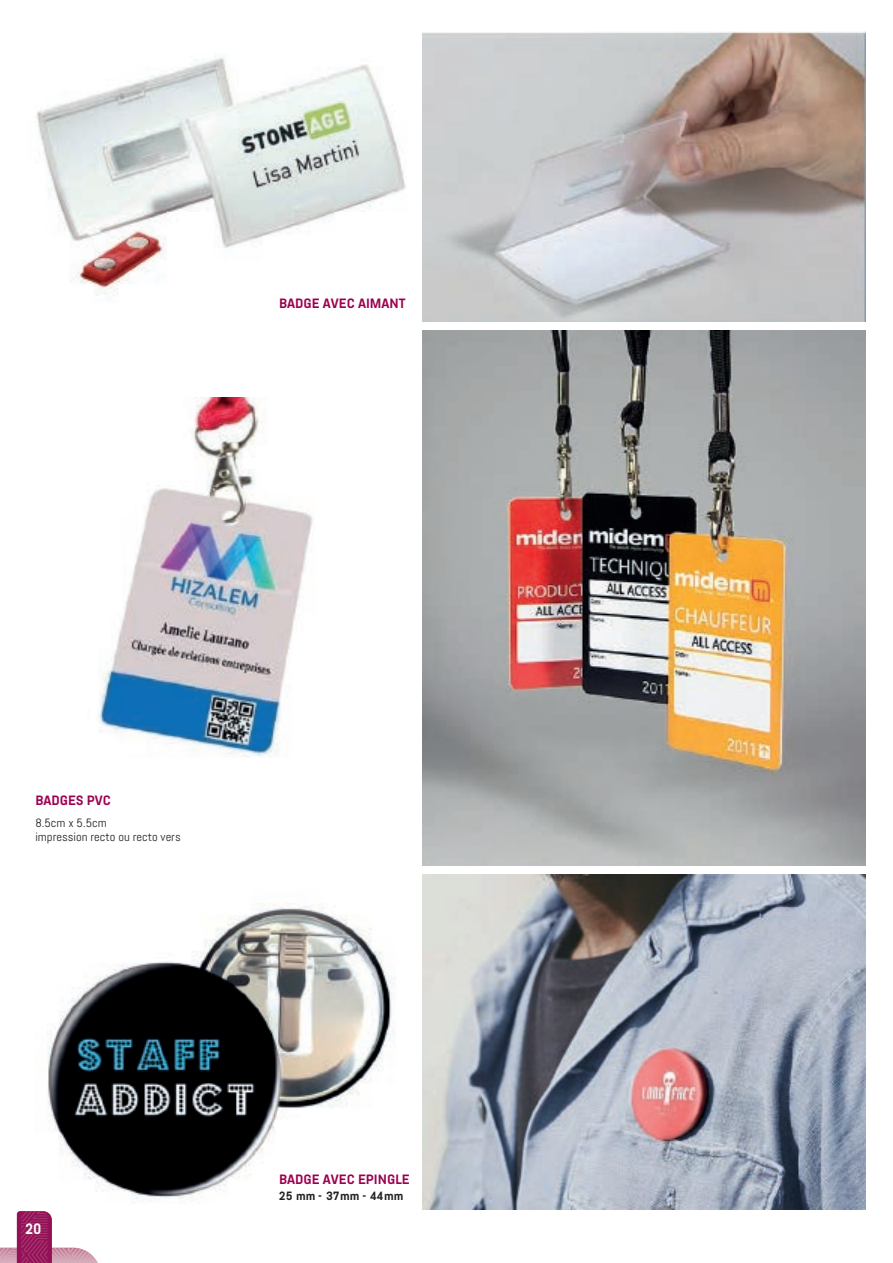
<style>
.page{position:relative;width:893px;height:1263px;background:#fff}
.page>*{position:absolute;margin:0;border:0;box-sizing:border-box;transform-origin:0 0}
.t1{font:700 15px "Abel Pro";color:#fff}
.t2{font:700 13.5px "Abel Pro";color:#9c004f;scale:1.04 1}
.t3{font:12px/14.4px "Abel Pro";color:#231f20;scale:1.04 1}
.t4{font:700 12px "Abel Pro";color:#231f20;scale:1.04 1}
</style>
<div class="page">
<img style="left:422px;top:875px;width:443px;height:334px">
<img style="left:36px;top:55px;width:370px;height:244px">
<img style="left:47px;top:904px;width:348px;height:299px">
<img style="left:422px;top:330px;width:443px;height:536px">
<img style="left:98px;top:397px;width:215px;height:360px">
<img style="left:422px;top:32px;width:443px;height:289px">
<svg style="left:0;top:1211px;width:98px;height:52px"></svg>
<p class="t2" style="left:279px;top:294px;width:123px">BADGE AVEC AIMANT</p>
<p class="t2" style="left:35px;top:791px;width:74px">BADGES PVC</p>
<p class="t3" style="left:35px;top:816px;width:141px">8.5cm x 5.5cm<br>impression recto ou recto vers</p>
<p class="t1" style="left:25px;top:1218px;width:18px">20</p>
<p class="t2" style="left:279px;top:1169px;width:127px">BADGE AVEC EPINGLE</p>
<p class="t4" style="left:279px;top:1187px;width:121px">25 mm - 37mm - 44mm</p>
</div>
